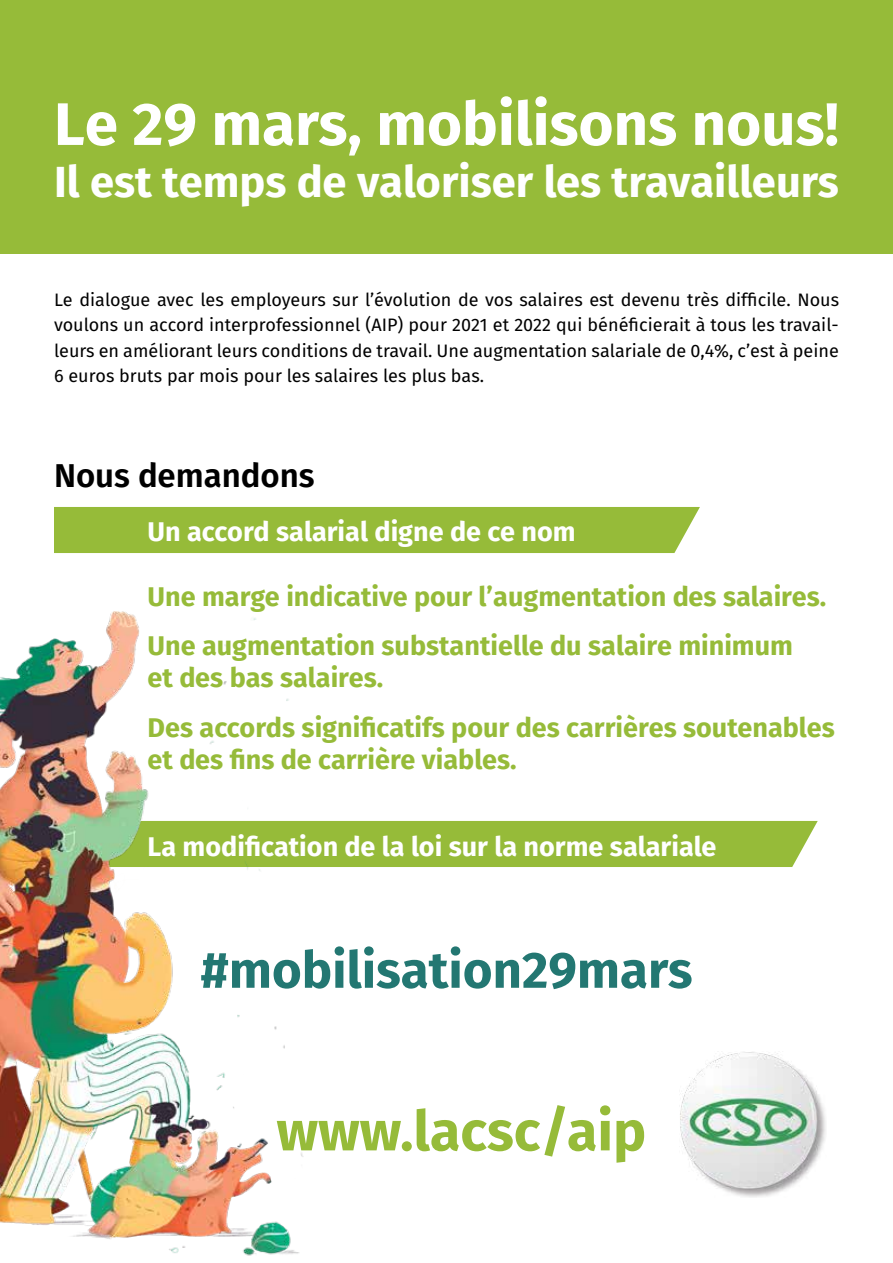
<style>
.page{position:relative;width:893px;height:1263px;background:#fff}
.page>*{position:absolute;margin:0;border:0;box-sizing:border-box;transform-origin:0 0}
.t1{font:700 60px "Fira Sans";color:#fff}
.t2{font:700 55.5px "Fira Sans";color:#96bb39}
.t3{font:700 51px "Fira Sans";color:#237772}
.t4{font:700 43.5px "Fira Sans";color:#fff}
.t5{font:600 33px "Fira Sans";color:#000}
.t6{font:700 27px/49.3px "Fira Sans";color:#96bb39}
.t7{font:700 27px "Fira Sans";color:#fff}
.t8{font:18px/25.5px "Fira Sans";color:#000;text-align:justify}
</style>
<div class="page">
<div style="left:0;top:0;width:893px;height:253px;background:#96bb39"></div>
<div style="left:323px;top:821px;width:495px;height:46px;background:#96bb39"></div>
<div style="left:54px;top:507px;width:646px;height:46px;background:#96bb39"></div>
<img style="left:0;top:611px;width:323px;height:645px">
<img style="left:680px;top:1052px;width:146px;height:145px">
<h1 class="t1" style="left:54px;top:82px;width:786px">Le 29 mars, mobilisons nous!</h1>
<h3 class="t4" style="left:54px;top:151px;width:786px">Il est temps de valoriser les travailleurs</h3>
<p class="t8" style="left:54px;top:287px;width:787px">Le dialogue avec les employeurs sur l’évolution de vos salaires est devenu très difficile. Nous voulons un accord interprofessionnel (AIP) pour 2021 et 2022 qui bénéficierait à tous les travail&shy;leurs en améliorant leurs conditions de travail. Une augmentation salariale de 0,4%, c’est à peine 6 euros bruts par mois pour les salaires les plus bas.</p>
<h3 class="t5" style="left:54px;top:452px;width:262px">Nous demandons</h3>
<h3 class="t7" style="left:148px;top:512px;width:429px">Un accord salarial digne de ce nom</h3>
<h3 class="t6" style="left:148px;top:571px;width:680px">Une marge indicative pour l’augmentation des salaires.<br>Une augmentation substantielle du salaire minimum</h3>
<h3 class="t6" style="left:148px;top:653px;width:689px">et des bas salaires.<br>Des accords significatifs pour des carrières soutenables</h3>
<h3 class="t6" style="left:148px;top:735px;width:371px">et des fins de carrière viables.</h3>
<h3 class="t7" style="left:148px;top:828px;width:570px">La modification de la loi sur la norme salariale</h3>
<h3 class="t3" style="left:200px;top:934px;width:494px">#mobilisation29mars</h3>
<h2 class="t2" style="left:277px;top:1092px;width:371px">www.lacsc/aip</h2>
</div>
